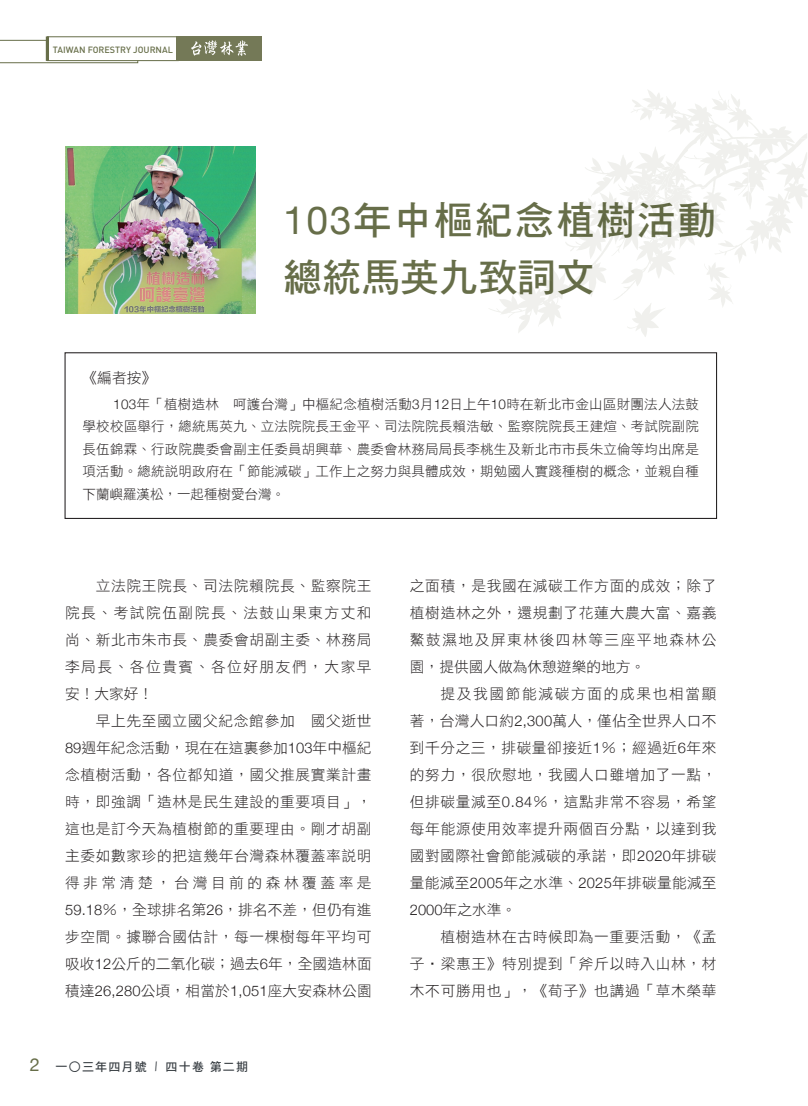
<style>
.page{position:relative;width:808px;height:1106px;background:#fff}
.page>*{position:absolute;margin:0;border:0;box-sizing:border-box;transform-origin:0 0}
.大標{font:39px/57px "DF Hei Std W7";letter-spacing:.04em;color:#676e49}
.內文{font:14.7px/27px "DF Hei Std W3";letter-spacing:.045em;color:#231f20;text-align:justify}
.內文-2{font:13.5px/22.5px "DF Hei Std W3";letter-spacing:.015em;color:#231f20;text-align:justify}
.t1{font:12px "DF Hei Std W7";letter-spacing:.1em;color:#353b40}
.t2{font:500 9px "DIN";color:#676e49}
.s1{font-family:"Helvetica Neue"}
.s2{font-family:"Helvetica Neue";font-weight:300}
.s3{font-family:"Helvetica Neue";font-size:18px;color:#676e49}
</style>
<div class="page">
<svg style="left:0;top:40px;width:138px;height:23px"></svg>
<div style="left:47px;top:36px;width:132px;height:25px;background:#fff;border:1px solid #676e49"></div>
<hr style="left:46px;top:36px;width:3px;height:25px;background:#676e49">
<div style="left:176px;top:36px;width:86px;height:25px;background:#747957"></div>
<img style="left:191px;top:41px;width:57px;height:15px">
<svg style="left:489px;top:90px;width:319px;height:247px"></svg>
<div style="left:65px;top:352px;width:652px;height:167px;border:1px solid #231f20"></div>
<img style="left:65px;top:147px;width:191px;height:167px">
<p class="t2" style="left:53px;top:44px;width:121px">TAIWAN FORESTRY JOURNAL</p>
<p class="大標" style="left:283px;top:191px;width:435px"><span class="s1">103</span>年中樞紀念植樹活動總統馬英九致詞文</p>
<p class="內文" style="left:83px;top:364px;width:75px">《編者按》</p>
<p class="內文-2" style="left:83px;top:392px;width:618px;text-indent:31px"><span class="s2">103</span>年「植樹造林 呵護台灣」中樞紀念植樹活動<span class="s2">3</span>月<span class="s2">12</span>日上午<span class="s2">10</span>時在新北市金山區財團法人法鼓學校校區舉行，總統馬英九、立法院院長王金平、司法院院長賴浩敏、監察院院長王建煊、考試院副院長伍錦霖、行政院農委會副主任委員胡興華、農委會林務局局長李桃生及新北市市長朱立倫等均出席是項活動。總統說明政府在「節能減碳」工作上之努力與具體成效，期勉國人實踐種樹的概念，並親自種下蘭嶼羅漢松，一起種樹愛台灣。</p>
<p class="內文" style="left:65px;top:572px;width:308px;text-indent:31px">立法院王院長、司法院賴院長、監察院王院長、考試院伍副院長、法鼓山果東方丈和尚、新北市朱市長、農委會胡副主委、林務局李局長、各位貴賓、各位好朋友們，大家早安！大家好！</p>
<p class="內文" style="left:65px;top:707px;width:308px;text-indent:31px">早上先至國立國父紀念館參加 國父逝世<span class="s2">89</span>週年紀念活動，現在在這裏參加<span class="s2">103</span>年中樞紀念植樹活動，各位都知道，國父推展實業計畫時，即強調「造林是民生建設的重要項目」，這也是訂今天為植樹節的重要理由。剛才胡副主委如數家珍的把這幾年台灣森林覆蓋率說明得非常清楚，台灣目前的森林覆蓋率是<span class="s2">59.18</span>％，全球排名第<span class="s2">26</span>，排名不差，但仍有進步空間。據聯合國估計，每一棵樹每年平均可吸收<span class="s2">12</span>公斤的二氧化碳；過去<span class="s2">6</span>年，全國造林面積達<span class="s2">26,280</span>公頃，相當於<span class="s2">1,051</span>座大安森林公園</p>
<p class="t1" style="left:30px;top:1059px;width:119px"><span class="s3">2</span> 一○三年四月號</p>
<p class="t1" style="left:166px;top:1059px;width:84px">四十卷第二期</p>
<p class="內文" style="left:410px;top:572px;width:308px">之面積，是我國在減碳工作方面的成效；除了植樹造林之外，還規劃了花蓮大農大富、嘉義鰲鼓濕地及屏東林後四林等三座平地森林公園，提供國人做為休憩遊樂的地方。</p>
<p class="內文" style="left:410px;top:680px;width:308px;text-indent:31px">提及我國節能減碳方面的成果也相當顯著，台灣人口約<span class="s2">2,300</span>萬人，僅佔全世界人口不到千分之三，排碳量卻接近<span class="s2">1</span>％；經過近<span class="s2">6</span>年來的努力，很欣慰地，我國人口雖增加了一點，但排碳量減至<span class="s2">0.84</span>％，這點非常不容易，希望每年能源使用效率提升兩個百分點，以達到我國對國際社會節能減碳的承諾，即<span class="s2">2020</span>年排碳量能減至<span class="s2">2005</span>年之水準、<span class="s2">2025</span>年排碳量能減至<span class="s2">2000</span>年之水準。</p>
<p class="內文" style="left:410px;top:923px;width:308px;text-indent:31px">植樹造林在古時候即為一重要活動，《孟子‧梁惠王》特別提到「斧斤以時入山林，材木不可勝用也」，《荀子》也講過「草木榮華</p>
</div>
